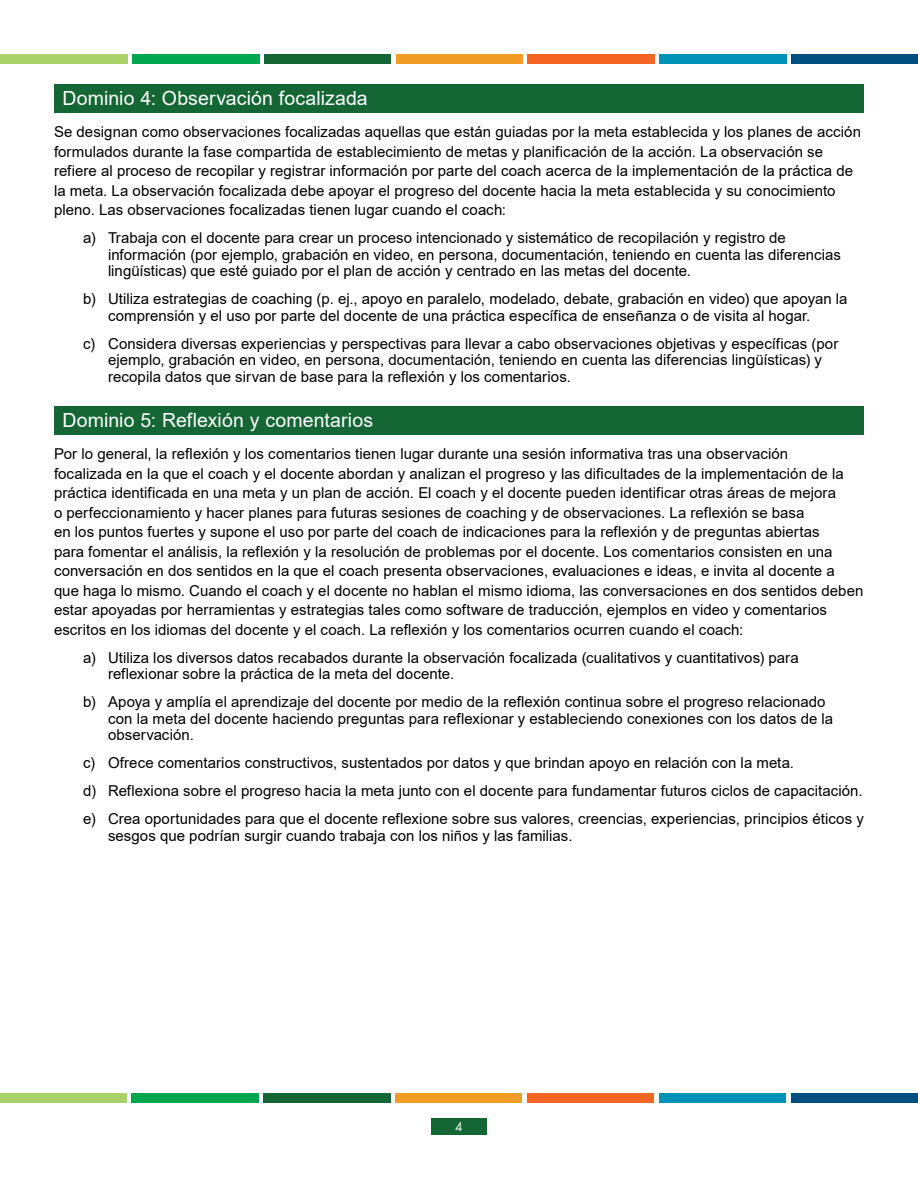
<style>
.page{position:relative;width:918px;height:1188px;background:#fff}
.page>*{position:absolute;margin:0;border:0;box-sizing:border-box;transform-origin:0 0}
.t1{font:19.5px "Arial";letter-spacing:.005em;color:#fff}
.t2{font:15px/19.5px "Arial";letter-spacing:.005em;color:#000}
.t3{font:12px "Futura Std";color:#fff}
</style>
<div class="page">
<div style="left:0;top:54px;width:128px;height:10px;background:#aad268"></div>
<div style="left:132px;top:54px;width:128px;height:10px;background:#00a74f"></div>
<div style="left:264px;top:54px;width:128px;height:10px;background:#146734"></div>
<div style="left:396px;top:54px;width:127px;height:10px;background:#f19d25"></div>
<div style="left:528px;top:54px;width:127px;height:10px;background:#f26522"></div>
<div style="left:660px;top:54px;width:127px;height:10px;background:#0093b7"></div>
<div style="left:791px;top:54px;width:127px;height:10px;background:#004f80"></div>
<div style="left:431px;top:1118px;width:56px;height:16px;background:#146734"></div>
<div style="left:0;top:1093px;width:127px;height:10px;background:#aad268"></div>
<div style="left:132px;top:1093px;width:127px;height:10px;background:#00a74f"></div>
<div style="left:264px;top:1093px;width:127px;height:10px;background:#146734"></div>
<div style="left:395px;top:1093px;width:128px;height:10px;background:#f19d25"></div>
<div style="left:527px;top:1093px;width:127px;height:10px;background:#f26522"></div>
<div style="left:659px;top:1093px;width:127px;height:10px;background:#0093b7"></div>
<div style="left:791px;top:1093px;width:127px;height:10px;background:#004f80"></div>
<div style="left:54px;top:84px;width:810px;height:29px;background:#146734"></div>
<div style="left:54px;top:406px;width:810px;height:29px;background:#146734"></div>
<h3 class="t1" style="left:63px;top:85px;width:307px">Dominio 4: Observación focalizada</h3>
<p class="t2" style="left:54px;top:122px;width:809px">Se designan como observaciones focalizadas aquellas que están guiadas por la meta establecida y los planes de acción formulados durante la fase compartida de establecimiento de metas y planificación de la acción. La observación se refiere al proceso de recopilar y registrar información por parte del coach acerca de la implementación de la práctica de la meta. La observación focalizada debe apoyar el progreso del docente hacia la meta establecida y su conocimiento pleno. Las observaciones focalizadas tienen lugar cuando el coach:</p>
<p class="t2" style="left:108px;top:230px;width:735px;line-height:16.5px;text-indent:-25px">a) Trabaja con el docente para crear un proceso intencionado y sistemático de recopilación y registro de información (por ejemplo, grabación en video, en persona, documentación, teniendo en cuenta las diferencias lingüísticas) que esté guiado por el plan de acción y centrado en las metas del docente.</p>
<p class="t2" style="left:108px;top:291px;width:741px;line-height:16.5px;text-indent:-25px">b) Utiliza estrategias de coaching (p. ej., apoyo en paralelo, modelado, debate, grabación en video) que apoyan la comprensión y el uso por parte del docente de una práctica específica de enseñanza o de visita al hogar.</p>
<p class="t2" style="left:108px;top:335px;width:732px;line-height:16.5px;text-indent:-25px">c) Considera diversas experiencias y perspectivas para llevar a cabo observaciones objetivas y específicas (por ejemplo, grabación en video, en persona, documentación, teniendo en cuenta las diferencias lingüísticas) y recopila datos que sirvan de base para la reflexión y los comentarios.</p>
<h3 class="t1" style="left:63px;top:407px;width:312px">Dominio 5: Reflexión y comentarios</h3>
<p class="t2" style="left:54px;top:444px;width:811px">Por lo general, la reflexión y los comentarios tienen lugar durante una sesión informativa tras una observación<br>focalizada en la que el coach y el docente abordan y analizan el progreso y las dificultades de la implementación de la práctica identificada en una meta y un plan de acción. El coach y el docente pueden identificar otras áreas de mejora<br>o perfeccionamiento y hacer planes para futuras sesiones de coaching y de observaciones. La reflexión se basa<br>en los puntos fuertes y supone el uso por parte del coach de indicaciones para la reflexión y de preguntas abiertas<br>para fomentar el análisis, la reflexión y la resolución de problemas por el docente. Los comentarios consisten en una conversación en dos sentidos en la que el coach presenta observaciones, evaluaciones e ideas, e invita al docente a que haga lo mismo. Cuando el coach y el docente no hablan el mismo idioma, las conversaciones en dos sentidos deben estar apoyadas por herramientas y estrategias tales como software de traducción, ejemplos en video y comentarios escritos en los idiomas del docente y el coach. La reflexión y los comentarios ocurren cuando el coach:</p>
<p class="t2" style="left:108px;top:649px;width:692px;line-height:16.5px;text-indent:-25px">a) Utiliza los diversos datos recabados durante la observación focalizada (cualitativos y cuantitativos) para reflexionar sobre la práctica de la meta del docente.</p>
<p class="t2" style="left:108px;top:694px;width:727px;line-height:16.5px;text-indent:-25px">b) Apoya y amplía el aprendizaje del docente por medio de la reflexión continua sobre el progreso relacionado con la meta del docente haciendo preguntas para reflexionar y estableciendo conexiones con los datos de la observación.</p>
<p class="t2" style="left:83px;top:753px;width:712px">c) Ofrece comentarios constructivos, sustentados por datos y que brindan apoyo en relación con la meta.</p>
<p class="t2" style="left:83px;top:781px;width:781px">d) Reflexiona sobre el progreso hacia la meta junto con el docente para fundamentar futuros ciclos de capacitación.</p>
<p class="t2" style="left:108px;top:811px;width:757px;line-height:16.5px;text-indent:-25px">e) Crea oportunidades para que el docente reflexione sobre sus valores, creencias, experiencias, principios éticos y sesgos que podrían surgir cuando trabaja con los niños y las familias.</p>
<p class="t3" style="left:455px;top:1119px;width:9px">4</p>
</div>
